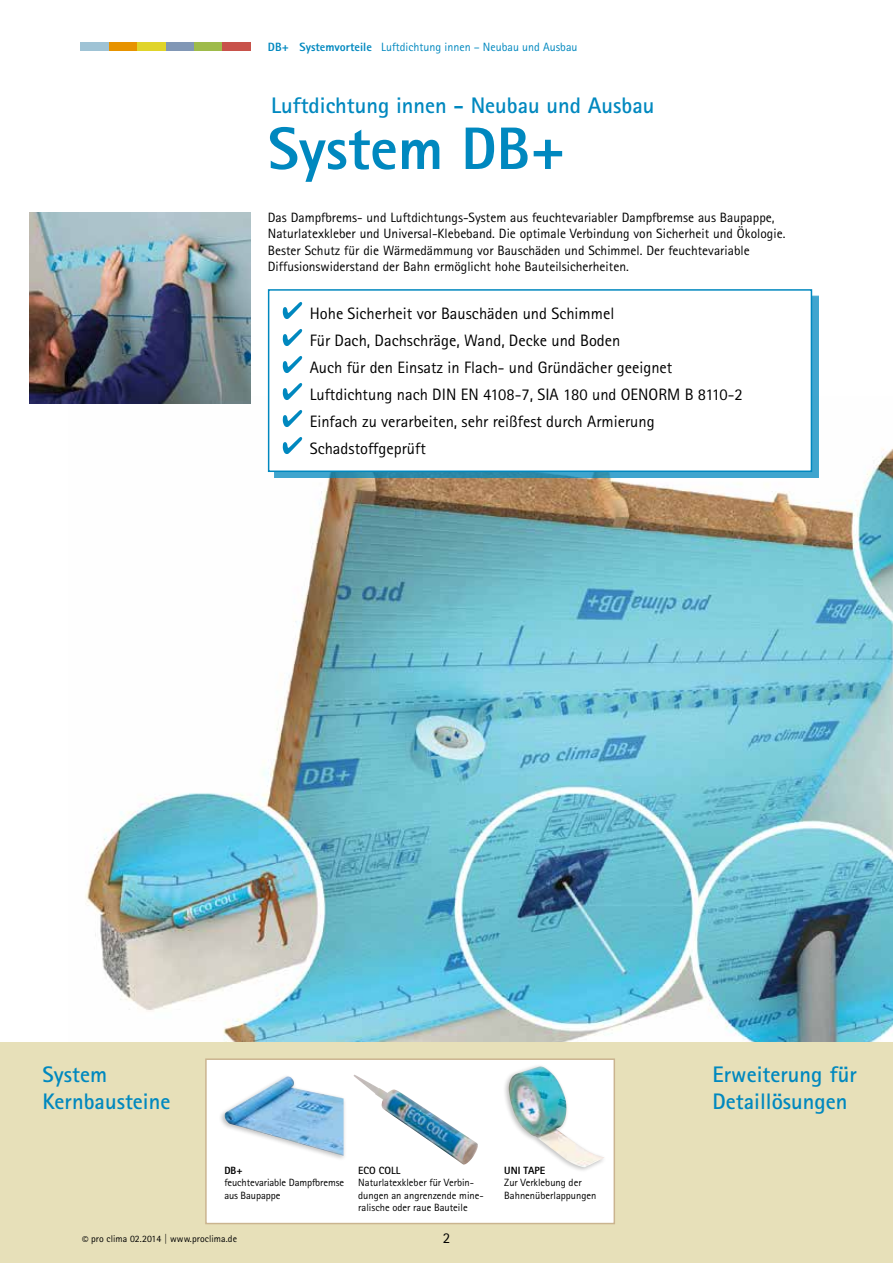
<style>
.page{position:relative;width:893px;height:1263px;background:#fff}
.page>*{position:absolute;margin:0;border:0;box-sizing:border-box;transform-origin:0 0}
.t1{font:800 60px "Rotis Sans Serif Pro";color:#0088bf}
.t2{font:700 22.5px/27.2px "Rotis Sans Serif Pro";color:#0088bf}
.t3{font:16.5px/27px "Rotis Sans Serif Pro";color:#000}
.t4{font:15px "Rotis Sans Serif Pro";color:#000}
.t5{font:13.5px/16.5px "Rotis Sans Serif Pro";color:#000}
.t6{font:12px "Rotis Sans Serif Pro";color:#0088bf}
.t7{font:10.5px/12.6px "Rotis Sans Serif Pro";color:#000}
.t8{font:800 10.5px "Rotis Sans Serif Pro";color:#000}
.t9{font:700 10.5px "Rotis Sans Serif Pro";color:#000}
.t10{font:9.75px "Rotis Sans Serif Pro";letter-spacing:.01em;color:#000}
.s1{font-weight:800}
.s2{font-size:12.75px}
</style>
<div class="page">
<div style="left:81px;top:43px;width:28px;height:8px;background:#9fc3d5"></div>
<div style="left:109px;top:43px;width:28px;height:8px;background:#e79300"></div>
<div style="left:137px;top:43px;width:29px;height:8px;background:#e0d42a"></div>
<div style="left:166px;top:43px;width:28px;height:8px;background:#8197b5"></div>
<div style="left:194px;top:43px;width:29px;height:8px;background:#9ebb4a"></div>
<div style="left:223px;top:43px;width:28px;height:8px;background:#c8524a"></div>
<img style="left:68px;top:396px;width:825px;height:647px">
<img style="left:30px;top:213px;width:221px;height:191px">
<div style="left:0;top:1043px;width:893px;height:220px;background:#e7e0b9"></div>
<div style="left:274px;top:295px;width:545px;height:183px;background:#0088bf;opacity:.75"></div>
<div style="left:268px;top:289px;width:544px;height:183px;background:#fff;border:2px solid #0088bf"></div>
<svg style="left:283px;top:302px;width:20px;height:17px"></svg>
<svg style="left:283px;top:329px;width:20px;height:17px"></svg>
<svg style="left:283px;top:356px;width:20px;height:17px"></svg>
<svg style="left:283px;top:383px;width:20px;height:17px"></svg>
<svg style="left:283px;top:410px;width:20px;height:17px"></svg>
<svg style="left:283px;top:437px;width:20px;height:17px"></svg>
<div style="left:205px;top:1058px;width:410px;height:166px;background:#fff;border:2px solid #cab48f"></div>
<div style="left:503px;top:1064px;width:104px;height:109px;background:#000;opacity:.25"></div>
<img style="left:509px;top:1066px;width:96px;height:101px">
<img style="left:353px;top:1075px;width:125px;height:90px">
<div style="left:219px;top:1074px;width:128px;height:87px;background:#000;opacity:.25"></div>
<img style="left:224px;top:1076px;width:119px;height:80px">
<p class="t6" style="left:268px;top:40px;width:311px"><span class="s1">DB+ Systemvorteile</span> Luftdichtung innen – Neubau und Ausbau</p>
<h2 class="t2" style="left:271px;top:91px;width:385px">Luftdichtung innen - Neubau und Ausbau</h2>
<h1 class="t1" style="left:268px;top:110px;width:299px">System DB+</h1>
<p class="t5" style="left:268px;top:209px;width:519px">Das Dampfbrems- und Luftdichtungs-System aus feuchtevariabler Dampfbremse aus Baupappe, Naturlatexkleber und Universal-Klebeband. Die optimale Verbindung von Sicherheit und Ökologie.<br>Bester Schutz für die Wärmedämmung vor Bauschäden und Schimmel. Der feuchtevariable Diffusionswiderstand der Bahn ermöglicht hohe Bauteilsicherheiten.</p>
<p class="t3" style="left:310px;top:300px;width:434px">Hohe Sicherheit vor Bauschäden und Schimmel<br>Für Dach, Dachschräge, Wand, Decke und Boden<br>Auch für den Einsatz in Flach- und Gründächer geeignet Luftdichtung nach DIN EN 4108-7, SIA 180 und OENORM B 8110-2<br>Einfach zu verarbeiten, sehr reißfest durch Armierung Schadstoffgeprüft</p>
<h2 class="t2" style="left:43px;top:1060px;width:129px">System<br>Kernbausteine</h2>
<h2 class="t2" style="left:712px;top:1060px;width:146px">Erweiterung für<br>Detaillösungen</h2>
<p class="t8" style="left:224px;top:1163px;width:20px">DB+</p>
<p class="t7" style="left:224px;top:1176px;width:121px">feuchtevariable Dampfbremse aus Baupappe</p>
<p class="t9" style="left:358px;top:1163px;width:44px">ECO COLL</p>
<p class="t7" style="left:358px;top:1176px;width:127px">Naturlatexkleber für Verbin&shy;dungen an angrenzende mine&shy;ralische oder raue Bauteile</p>
<p class="t10" style="left:82px;top:1233px;width:156px"><span class="s2">©</span> pro clima 02.2014 | www.proclima.de</p>
<p class="t4" style="left:443px;top:1229px;width:9px">2</p>
<p class="t8" style="left:504px;top:1163px;width:43px">UNI TAPE</p>
<p class="t7" style="left:504px;top:1176px;width:94px">Zur Verklebung der<br>Bahnenüberlappungen</p>
</div>
